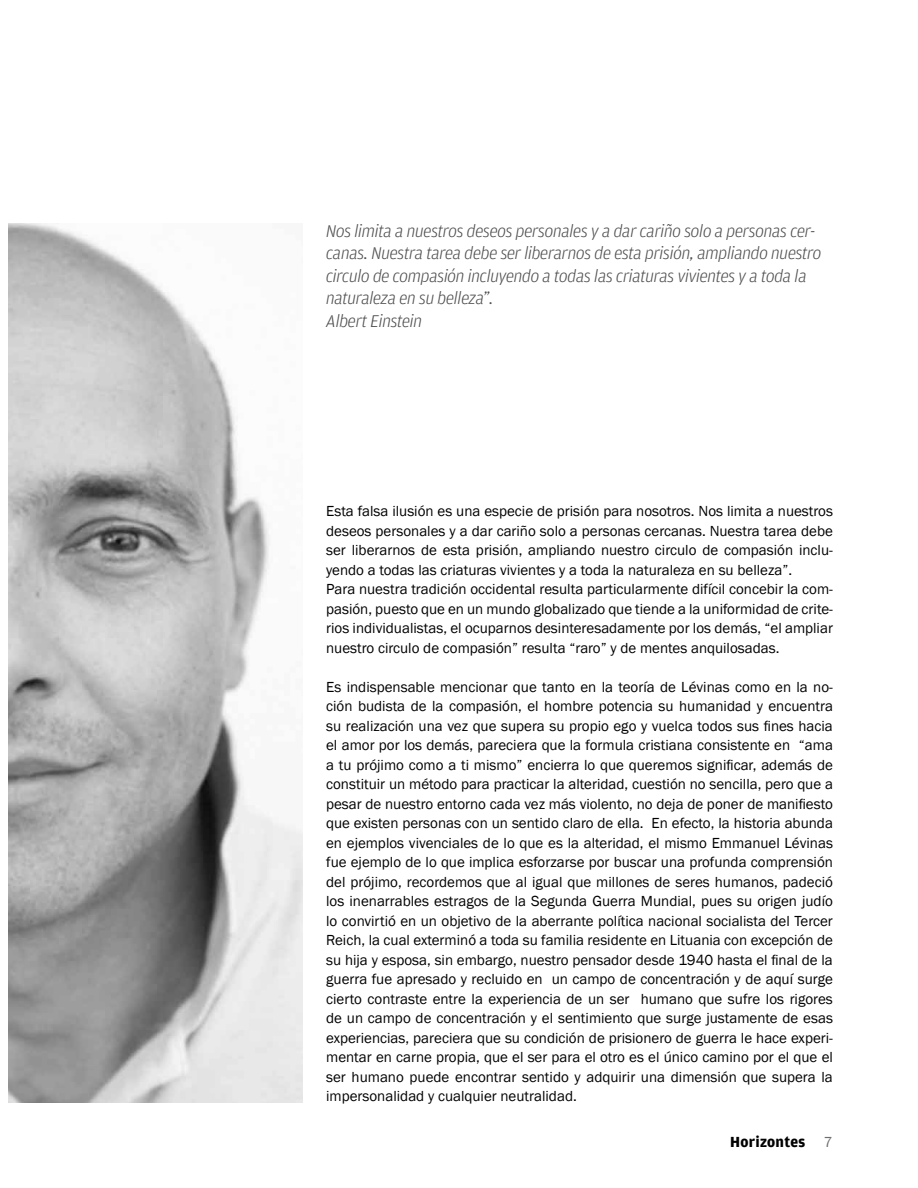
<style>
.page{position:relative;width:918px;height:1188px;background:#fff}
.page>*{position:absolute;margin:0;border:0;box-sizing:border-box;transform-origin:0 0}
.t1{font:italic 300 18px/22.5px "Amplitude";color:#4d4d4f}
.t2{font:700 15.45px "Amplitude";letter-spacing:.02em;color:#000}
.t3{font:15px/19.5px "Franklin Gothic";color:#000}
.s1{font-family:"Franklin Gothic";font-weight:400;font-size:15px;color:#6d6e71}
</style>
<div class="page">
<img style="left:9px;top:224px;width:294px;height:879px">
<p class="t1" style="left:326px;top:220px;width:497px">Nos limita a nuestros deseos personales y a dar cariño solo a personas cer&shy;canas. Nuestra tarea debe ser liberarnos de esta prisión, ampliando nuestro circulo de compasión incluyendo a todas las criaturas vivientes y a toda la naturaleza en su belleza”.<br>Albert Einstein</p>
<p class="t3" style="left:326px;top:502px;width:508px">Esta falsa ilusión es una especie de prisión para nosotros. Nos limita a nuestros deseos personales y a dar cariño solo a personas cercanas. Nuestra tarea debe ser liberarnos de esta prisión, ampliando nuestro circulo de compasión inclu&shy;yendo a todas las criaturas vivientes y a toda la naturaleza en su belleza”.<br>Para nuestra tradición occidental resulta particularmente difícil concebir la com&shy;pasión, puesto que en un mundo globalizado que tiende a la uniformidad de crite&shy;rios individualistas, el ocuparnos desinteresadamente por los demás, “el ampliar nuestro circulo de compasión” resulta “raro” y de mentes anquilosadas.</p>
<p class="t3" style="left:326px;top:678px;width:508px;text-align:justify">Es indispensable mencionar que tanto en la teoría de Lévinas como en la no&shy;ción budista de la compasión, el hombre potencia su humanidad y encuentra su realización una vez que supera su propio ego y vuelca todos sus fines hacia el amor por los demás, pareciera que la formula cristiana consistente en “ama a tu prójimo como a ti mismo” encierra lo que queremos significar, además de constituir un método para practicar la alteridad, cuestión no sencilla, pero que a pesar de nuestro entorno cada vez más violento, no deja de poner de manifiesto que existen personas con un sentido claro de ella. En efecto, la historia abunda en ejemplos vivenciales de lo que es la alteridad, el mismo Emmanuel Lévinas fue ejemplo de lo que implica esforzarse por buscar una profunda comprensión del prójimo, recordemos que al igual que millones de seres humanos, padeció los inenarrables estragos de la Segunda Guerra Mundial, pues su origen judío lo convirtió en un objetivo de la aberrante política nacional socialista del Tercer Reich, la cual exterminó a toda su familia residente en Lituania con excepción de su hija y esposa, sin embargo, nuestro pensador desde 1940 hasta el final de la guerra fue apresado y recluido en un campo de concentración y de aquí surge cierto contraste entre la experiencia de un ser humano que sufre los rigores de un campo de concentración y el sentimiento que surge justamente de esas experiencias, pareciera que su condición de prisionero de guerra le hace experi&shy;mentar en carne propia, que el ser para el otro es el único camino por el que el ser humano puede encontrar sentido y adquirir una dimensión que supera la impersonalidad y cualquier neutralidad.</p>
<p class="t2" style="left:730px;top:1133px;width:104px">Horizontes <span class="s1">7</span></p>
</div>
